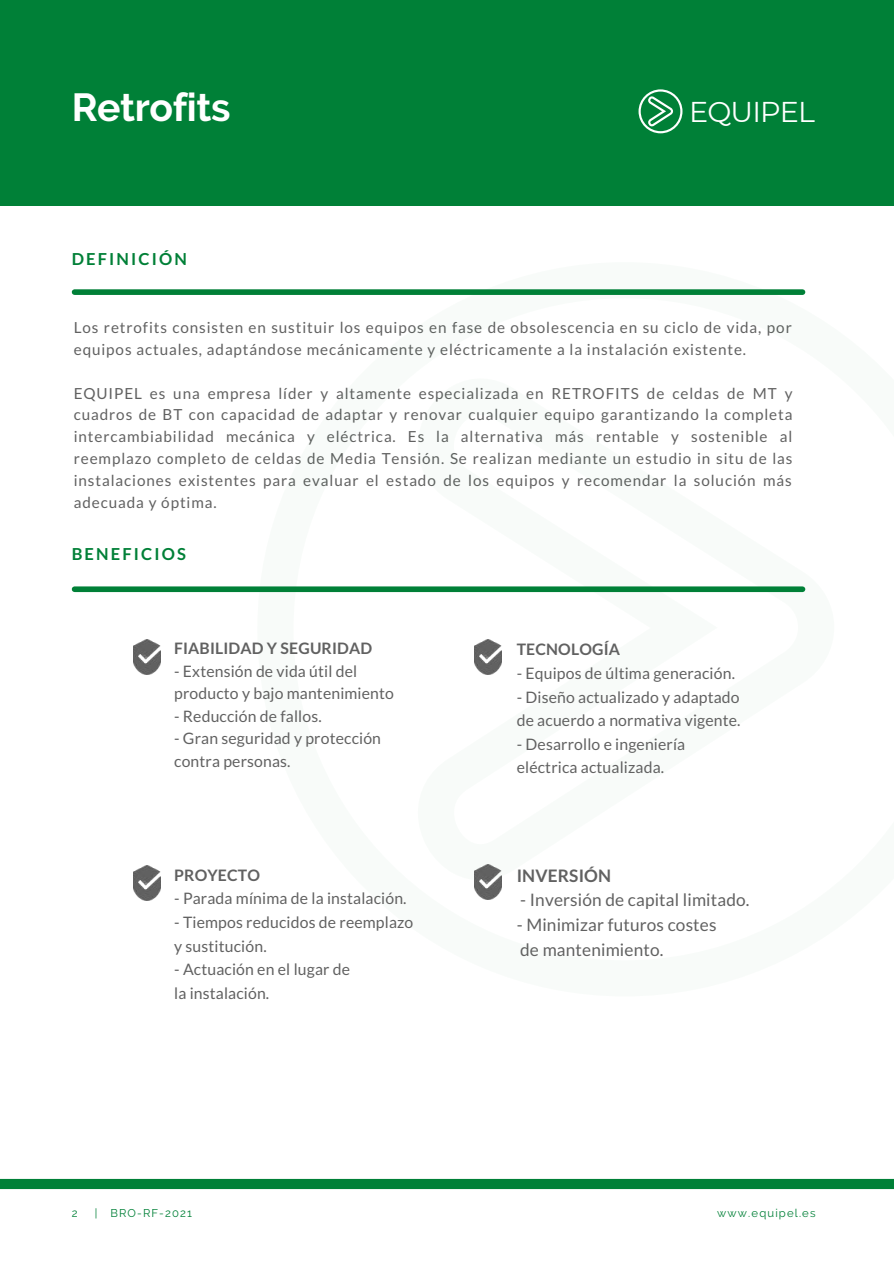
<style>
.page{position:relative;width:894px;height:1264px;background:#fff}
.page>*{position:absolute;margin:0;border:0;box-sizing:border-box;transform-origin:0 0}
.t1{font:700 39px "Raleway";letter-spacing:-.01em;color:#fff}
.t2{font:28.5px "Montserrat";letter-spacing:-.03em;color:#fff}
.t3{font:17.25px/24.8px "Lato";letter-spacing:.01em;color:#616161}
.t4{font:700 17.25px "Lato";letter-spacing:.01em;color:#616161}
.t5{font:700 16.5px "Lato";letter-spacing:.13em;color:#008037}
.t6{font:15.75px/23.7px "Lato";letter-spacing:.01em;color:#616161}
.t7{font:700 15.75px "Lato";letter-spacing:.01em;color:#616161}
.t8{font:15.3px/21.8px "Lato";letter-spacing:.06em;color:#616161}
.t9{font:11.25px "Raleway";letter-spacing:.1em;color:#008037}
</style>
<div class="page">
<div style="left:0;top:0;width:893px;height:206px;background:#008037"></div>
<div style="left:0;top:1178px;width:893px;height:10px;background:#008037"></div>
<svg style="left:638px;top:89px;width:44px;height:44px"></svg>
<div style="left:75px;top:289px;width:727px;height:6px;background:#008037"></div>
<div style="left:75px;top:586px;width:727px;height:6px;background:#008037"></div>
<img style="left:133px;top:639px;width:27px;height:35px">
<img style="left:133px;top:865px;width:27px;height:35px">
<img style="left:474px;top:639px;width:27px;height:35px">
<img style="left:474px;top:864px;width:27px;height:35px">
<h1 class="t1" style="left:72px;top:85px;width:160px">Retrofits</h1>
<p class="t5" style="left:72px;top:248px;width:117px">DEFINICIÓN</p>
<h2 class="t2" style="left:689px;top:94px;width:127px">EQUIPEL</h2>
<p class="t8" style="left:74px;top:316px;width:719px">Los retrofits consisten en sustituir los equipos en fase de obsolescencia en su ciclo de vida, por equipos actuales, adaptándose mecánicamente y eléctricamente a la instalación existente.</p>
<p class="t8" style="left:74px;top:382px;width:720px;text-align:justify">EQUIPEL es una empresa líder y altamente especializada en RETROFITS de celdas de MT y cuadros de BT con capacidad de adaptar y renovar cualquier equipo garantizando la completa intercambiabilidad mecánica y eléctrica. Es la alternativa más rentable y sostenible al reemplazo completo de celdas de Media Tensión. Se realizan mediante un estudio in situ de las instalaciones existentes para evaluar el estado de los equipos y recomendar la solución más adecuada y óptima.</p>
<p class="t5" style="left:72px;top:543px;width:116px">BENEFICIOS</p>
<p class="t7" style="left:174px;top:638px;width:199px">FIABILIDAD Y SEGURIDAD</p>
<p class="t6" style="left:174px;top:659px;width:221px;line-height:22.5px">- Extensión de vida útil del producto y bajo mantenimiento</p>
<p class="t6" style="left:174px;top:703px;width:149px">- Reducción de fallos.</p>
<p class="t6" style="left:174px;top:726px;width:208px;line-height:22.5px">- Gran seguridad y protección contra personas.</p>
<p class="t7" style="left:174px;top:865px;width:87px">PROYECTO</p>
<p class="t6" style="left:174px;top:886px;width:234px">- Parada mínima de la instalación.</p>
<p class="t6" style="left:174px;top:910px;width:241px">- Tiempos reducidos de reemplazo y sustitución.</p>
<p class="t6" style="left:174px;top:957px;width:177px">- Actuación en el lugar de la instalación.</p>
<p class="t7" style="left:516px;top:639px;width:105px">TECNOLOGÍA</p>
<p class="t6" style="left:516px;top:661px;width:220px">- Equipos de última generación.</p>
<p class="t6" style="left:516px;top:684px;width:225px">- Diseño actualizado y adaptado de acuerdo a normativa vigente.</p>
<p class="t6" style="left:516px;top:732px;width:170px">- Desarrollo e ingeniería eléctrica actualizada.</p>
<p class="t4" style="left:516px;top:864px;width:96px">INVERSIÓN</p>
<p class="t3" style="left:520px;top:887px;width:231px">- Inversión de capital limitado.</p>
<p class="t3" style="left:516px;top:912px;width:201px">- Minimizar futuros costes de mantenimiento.</p>
<p class="t9" style="left:72px;top:1206px;width:7px">2</p>
<p class="t9" style="left:95px;top:1206px;width:99px">| BRO-RF-2021</p>
<p class="t9" style="left:717px;top:1206px;width:100px">www.equipel.es</p>
</div>
